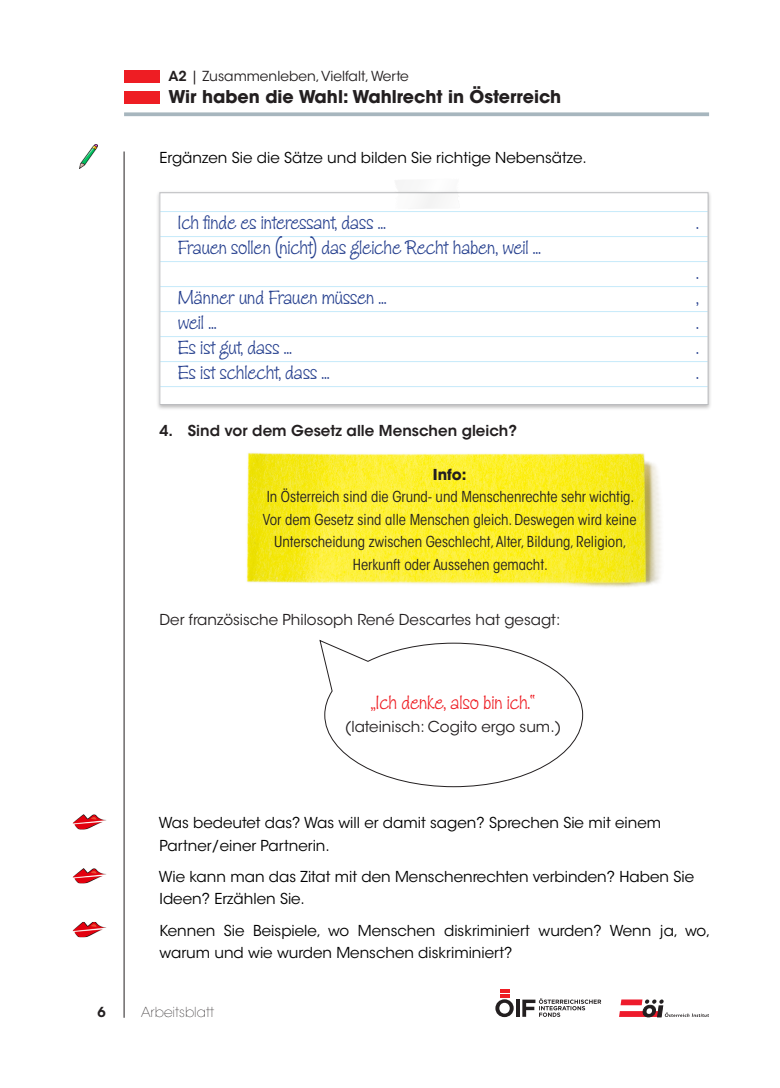
<style>
.page{position:relative;width:780px;height:1088px;background:#fff}
.page>*{position:absolute;margin:0;border:0;box-sizing:border-box;transform-origin:0 0}
.t1{font:20px "Zipty Do Std";color:#253f8e}
.t2{font:20px "Zipty Do Std";color:#ee1d23}
.t3{font:700 17.5px "ITC Avant Garde Std";color:#231f20}
.t4{font:15px/22.5px "ITC Avant Garde Std";color:#000}
.t5{font:condensed 15px/22.5px "ITC Avant Garde Std";color:#231f20;text-align:center}
.t6{font:15px "ITC Avant Garde Std";color:#231f20}
.t7{font:600 15px "ITC Avant Garde Std";color:#231f20}
.t8{font:700 15px "ITC Avant Garde Std";color:#231f20}
.t9{font:13.75px "ITC Avant Garde Std";color:#231f20}
.t10{font:200 13.75px "ITC Avant Garde Std";color:#231f20}
.t11{font:600 13.75px "ITC Avant Garde Std";color:#231f20}
.s1{font-weight:600}
</style>
<div class="page">
<svg style="left:516px;top:999px;width:3px;height:18px"></svg>
<svg style="left:495px;top:989px;width:18px;height:28px"></svg>
<svg style="left:522px;top:998px;width:79px;height:19px"></svg>
<svg style="left:124px;top:112px;width:585px;height:4px;background:#b0bdc4"></svg>
<hr style="left:124px;top:151px;width:1px;height:867px;background:#231f20">
<svg style="left:619px;top:999px;width:90px;height:18px"></svg>
<div style="left:124px;top:91px;width:35px;height:12px;background:#ee1d23"></div>
<div style="left:124px;top:71px;width:35px;height:12px;background:#ee1d23"></div>
<img style="left:80px;top:144px;width:17px;height:24px">
<svg style="left:319px;top:639px;width:264px;height:148px"></svg>
<img style="left:73px;top:814px;width:33px;height:15px">
<img style="left:73px;top:868px;width:33px;height:15px">
<img style="left:73px;top:922px;width:33px;height:15px">
<div style="left:156px;top:190px;width:556px;height:220px;background:#231f20;opacity:.3"></div>
<div style="left:160px;top:193px;width:548px;height:211px;background:#fff"></div>
<hr style="left:160px;top:211px;width:547px;height:1px;background:#c6eafa">
<hr style="left:160px;top:236px;width:547px;height:1px;background:#c6eafa">
<hr style="left:160px;top:261px;width:547px;height:1px;background:#c6eafa">
<hr style="left:160px;top:286px;width:547px;height:1px;background:#c6eafa">
<hr style="left:160px;top:311px;width:547px;height:1px;background:#c6eafa">
<hr style="left:160px;top:336px;width:547px;height:1px;background:#c6eafa">
<hr style="left:160px;top:361px;width:547px;height:1px;background:#c6eafa">
<hr style="left:160px;top:386px;width:547px;height:1px;background:#c6eafa">
<div style="left:159px;top:192px;width:549px;height:213px;border:1px solid #bcbdc0"></div>
<svg style="left:394px;top:181px;width:65px;height:27px"></svg>
<img style="left:246px;top:453px;width:415px;height:134px">
<p class="t9" style="left:168px;top:68px;width:242px"><span class="s1">A2</span> | Zusammenleben, Vielfalt, Werte</p>
<p class="t3" style="left:168px;top:86px;width:394px">Wir haben die Wahl: Wahlrecht in Österreich</p>
<p class="t4" style="left:159px;top:146px;width:428px">Ergänzen Sie die Sätze und bilden Sie richtige Nebensätze.</p>
<h1 class="t1" style="left:178px;top:211px;width:209px">Ich finde es interessant, dass …</h1>
<h1 class="t1" style="left:696px;top:211px;width:4px">.</h1>
<h1 class="t1" style="left:178px;top:236px;width:364px">Frauen sollen (nicht) das gleiche Recht haben, weil …</h1>
<h1 class="t1" style="left:696px;top:261px;width:4px">.</h1>
<h1 class="t1" style="left:178px;top:286px;width:210px">Männer und Frauen müssen …</h1>
<h1 class="t1" style="left:696px;top:286px;width:4px">,</h1>
<h1 class="t1" style="left:178px;top:311px;width:40px">weil …</h1>
<h1 class="t1" style="left:696px;top:311px;width:4px">.</h1>
<h1 class="t1" style="left:178px;top:336px;width:115px">Es ist gut, dass …</h1>
<h1 class="t1" style="left:696px;top:336px;width:4px">.</h1>
<h1 class="t1" style="left:178px;top:361px;width:153px">Es ist schlecht, dass …</h1>
<h1 class="t1" style="left:696px;top:361px;width:4px">.</h1>
<p class="t7" style="left:159px;top:421px;width:359px">4. Sind vor dem Gesetz alle Menschen gleich?</p>
<p class="t8" style="left:433px;top:464px;width:35px">Info:</p>
<p class="t5" style="left:263px;top:486px;width:375px">In Österreich sind die Grund- und Menschenrechte sehr wichtig.<br>Vor dem Gesetz sind alle Menschen gleich. Deswegen wird keine Unterscheidung zwischen Geschlecht, Alter, Bildung, Religion, Herkunft oder Aussehen gemacht.</p>
<p class="t6" style="left:159px;top:610px;width:402px">Der französische Philosoph René Descartes hat gesagt:</p>
<h1 class="t2" style="left:371px;top:691px;width:166px">„Ich denke, also bin ich.“</h1>
<p class="t6" style="left:345px;top:717px;width:218px">(lateinisch: Cogito ergo sum.)</p>
<p class="t4" style="left:159px;top:811px;width:503px">Was bedeutet das? Was will er damit sagen? Sprechen Sie mit einem<br>Partner/einer Partnerin.</p>
<p class="t4" style="left:159px;top:865px;width:536px">Wie kann man das Zitat mit den Menschenrechten verbinden? Haben Sie<br>Ideen? Erzählen Sie.</p>
<p class="t4" style="left:159px;top:919px;width:552px">Kennen Sie Beispiele, wo Menschen diskriminiert wurden? Wenn ja, wo, warum und wie wurden Menschen diskriminiert?</p>
<p class="t11" style="left:97px;top:1003px;width:10px">6</p>
<p class="t10" style="left:141px;top:1004px;width:75px">Arbeitsblatt</p>
</div>
